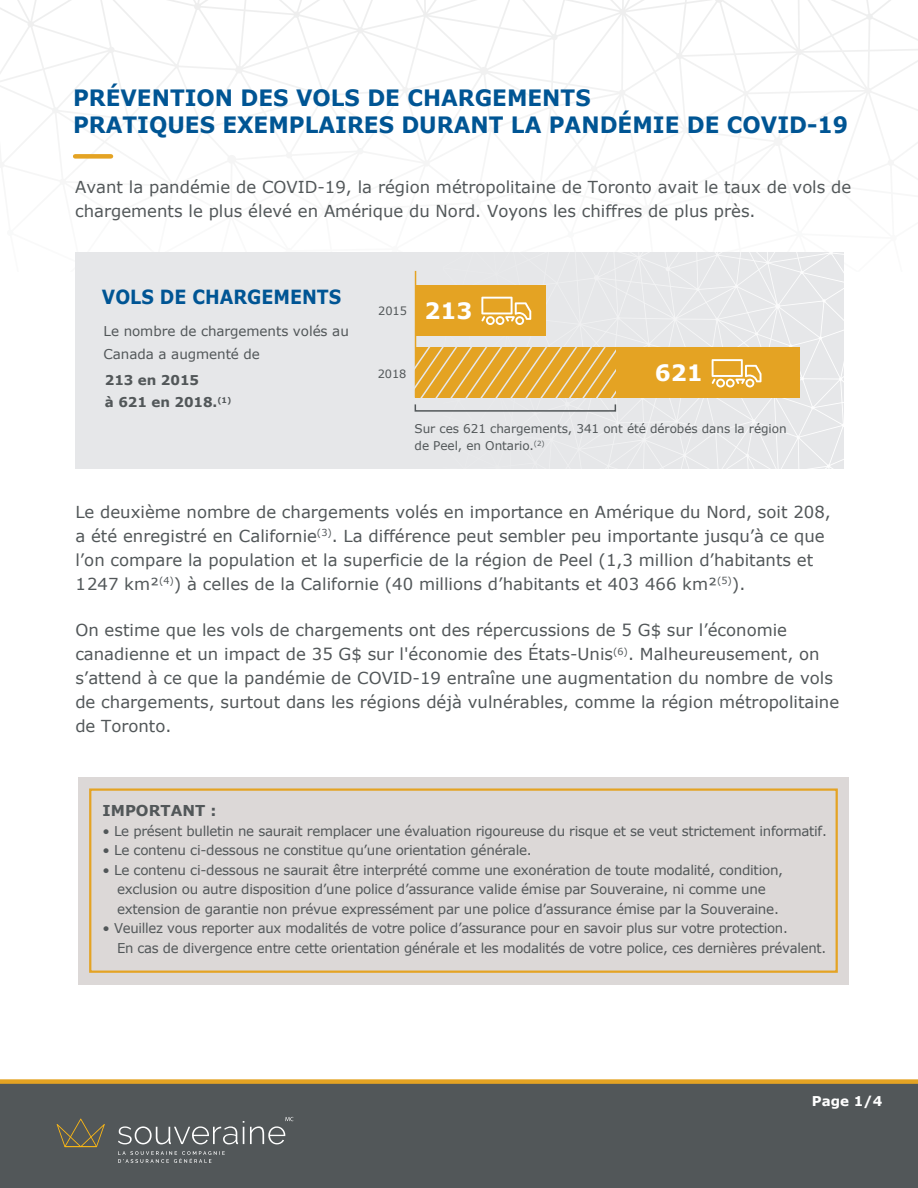
<style>
.page{position:relative;width:918px;height:1188px;background:#fff}
.page>*{position:absolute;margin:0;border:0;box-sizing:border-box;transform-origin:0 0}
.t1{font:700 22.5px/27px "Verdana";color:#005594;scale:.96 1}
.t2{font:700 22.5px "Verdana";color:#fff}
.t3{font:700 19.5px "Verdana";color:#005594;scale:.9 1}
.t4{font:16.5px/24px "Verdana";color:#525759}
.t5{font:700 15px "Verdana";color:#525759}
.t6{font:13.5px/19.5px "Verdana";letter-spacing:-.02em;color:#525759}
.t7{font:700 13.5px/22.5px "Verdana";letter-spacing:-.005em;color:#525759}
.t8{font:700 13.5px "Verdana";color:#fff}
.t9{font:12px/17px "Verdana";letter-spacing:-.005em;color:#525759}
.t10{font:11.4px "Verdana";letter-spacing:-.005em;color:#525759}
</style>
<div class="page">
<svg style="left:0;top:0;width:918px;height:271px"></svg>
<div style="left:75px;top:154px;width:36px;height:5px;background:#e4a323"></div>
<div style="left:76px;top:252px;width:768px;height:217px;background:#e6e7e9"></div>
<svg style="left:405px;top:146px;width:486px;height:323px"></svg>
<hr style="left:415px;top:271px;width:1px;height:127px;background:#e4a323">
<div style="left:416px;top:285px;width:130px;height:50px;background:#e4a323"></div>
<div style="left:416px;top:347px;width:384px;height:51px;background:#e4a323"></div>
<svg style="left:481px;top:297px;width:50px;height:28px"></svg>
<svg style="left:712px;top:359px;width:50px;height:28px"></svg>
<svg style="left:413px;top:346px;width:203px;height:53px"></svg>
<div style="left:415px;top:404px;width:201px;height:8px;border:2px solid #525759"></div>
<div style="left:78px;top:777px;width:771px;height:207px;background:#dcd8d7"></div>
<div style="left:89px;top:788px;width:749px;height:185px;border:2px solid #e4a323"></div>
<div style="left:0;top:1081px;width:918px;height:107px;background:#525759"></div>
<div style="left:0;top:1079px;width:918px;height:5px;background:#e4a323"></div>
<svg style="left:57px;top:1119px;width:48px;height:28px"></svg>
<svg style="left:118px;top:1151px;width:107px;height:12px"></svg>
<svg style="left:118px;top:1121px;width:126px;height:23px"></svg>
<svg style="left:250px;top:1117px;width:43px;height:27px"></svg>
<h1 class="t1" style="left:73px;top:84px;width:809px">PRÉVENTION DES VOLS DE CHARGEMENTS<br>PRATIQUES EXEMPLAIRES DURANT LA PANDÉMIE DE COVID-19</h1>
<p class="t4" style="left:75px;top:175px;width:778px">Avant la pandémie de COVID-19, la région métropolitaine de Toronto avait le taux de vols de chargements le plus élevé en Amérique du Nord. Voyons les chiffres de plus près.</p>
<p class="t3" style="left:102px;top:285px;width:267px">VOLS DE CHARGEMENTS</p>
<p class="t6" style="left:104px;top:320px;width:247px;line-height:22.5px">Le nombre de chargements volés au<br>Canada a augmenté de</p>
<p class="t7" style="left:105px;top:369px;width:128px">213 en 2015<br>à 621 en 2018.<sup>(1)</sup></p>
<p class="t10" style="left:378px;top:304px;width:30px">2015</p>
<h1 class="t2" style="left:424px;top:296px;width:49px">213</h1>
<p class="t10" style="left:378px;top:366px;width:30px">2018</p>
<h1 class="t2" style="left:655px;top:358px;width:49px">621</h1>
<p class="t9" style="left:415px;top:421px;width:374px">Sur ces 621 chargements, 341 ont été dérobés dans la région de Peel, en Ontario.<sup>(2)</sup></p>
<p class="t4" style="left:75px;top:500px;width:757px">Le deuxième nombre de chargements volés en importance en Amérique du Nord, soit 208, a été enregistré en Californie<sup>(3)</sup>. La différence peut sembler peu importante jusqu’à ce que l’on compare la population et la superficie de la région de Peel (1,3 million d’habitants et 1247 km²<sup>(4)</sup>) à celles de la Californie (40 millions d’habitants et 403 466 km²<sup>(5)</sup>).</p>
<p class="t4" style="left:75px;top:619px;width:765px">On estime que les vols de chargements ont des répercussions de 5 G$ sur l’économie canadienne et un impact de 35 G$ sur l'économie des États-Unis<sup>(6)</sup>. Malheureusement, on s’attend à ce que la pandémie de COVID-19 entraîne une augmentation du nombre de vols de chargements, surtout dans les régions déjà vulnérables, comme la région métropolitaine de Toronto.</p>
<p class="t5" style="left:103px;top:801px;width:115px">IMPORTANT :</p>
<p class="t6" style="left:103px;top:821px;width:726px">• Le présent bulletin ne saurait remplacer une évaluation rigoureuse du risque et se veut strictement informatif.</p>
<p class="t6" style="left:103px;top:841px;width:431px">• Le contenu ci-dessous ne constitue qu’une orientation générale.</p>
<p class="t6" style="left:117px;top:860px;width:668px;text-indent:-14px">• Le contenu ci-dessous ne saurait être interprété comme une exonération de toute modalité, condition, exclusion ou autre disposition d’une police d’assurance valide émise par Souveraine, ni comme une extension de garantie non prévue expressément par une police d’assurance émise par la Souveraine.</p>
<p class="t6" style="left:117px;top:919px;width:711px;text-indent:-14px">• Veuillez vous reporter aux modalités de votre police d’assurance pour en savoir plus sur votre protection.<br>En cas de divergence entre cette orientation générale et les modalités de votre police, ces dernières prévalent.</p>
<p class="t8" style="left:812px;top:1093px;width:72px">Page 1/4</p>
</div>
